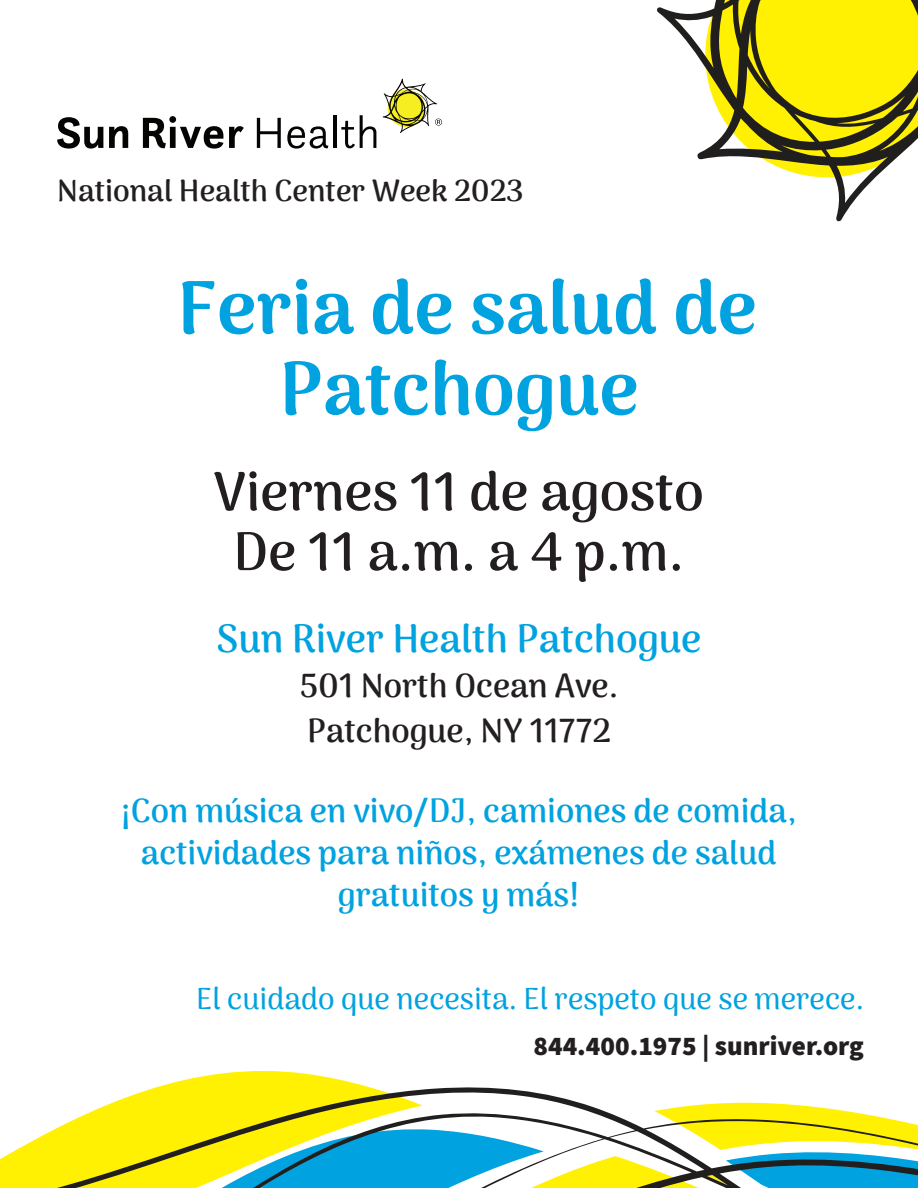
<style>
.page{position:relative;width:918px;height:1188px;background:#fff}
.page>*{position:absolute;margin:0;border:0;box-sizing:border-box;transform-origin:0 0}
.t1{font:900 75px/81px "Arima Madurai";color:#00a2df;text-align:center}
.t2{font:700 54px "Arima Madurai";color:#231f20}
.t3{font:700 39px "Arima Madurai";color:#00a2df}
.t4{font:700 33px/42px "Arima Madurai";color:#00a2df;text-align:center}
.t5{font:700 33px "Arima Madurai";color:#231f20}
.t6{font:500 30px "Arima Madurai";color:#00a2df}
.t7{font:700 30px "Arima Madurai";color:#231f20}
.t8{font:900 27px "Source Sans Pro";color:#231f20}
</style>
<div class="page">
<svg style="left:165px;top:1071px;width:196px;height:14px;fill:#fff101"></svg>
<svg style="left:0;top:1085px;width:918px;height:103px"></svg>
<svg style="left:383px;top:79px;width:59px;height:54px"></svg>
<svg style="left:57px;top:117px;width:46px;height:32px"></svg>
<svg style="left:109px;top:126px;width:19px;height:22px"></svg>
<svg style="left:143px;top:116px;width:80px;height:33px"></svg>
<svg style="left:229px;top:126px;width:15px;height:22px"></svg>
<svg style="left:257px;top:118px;width:24px;height:30px"></svg>
<svg style="left:287px;top:126px;width:41px;height:23px"></svg>
<hr style="left:333px;top:115px;width:3px;height:33px;background:#040503">
<svg style="left:341px;top:115px;width:35px;height:33px"></svg>
<svg style="left:657px;top:0;width:261px;height:221px"></svg>
<p class="t7" style="left:57px;top:169px;width:468px">National Health Center Week 2023</p>
<p class="t1" style="left:177px;top:269px;width:581px">Feria de salud de<br>Patchogue</p>
<p class="t2" style="left:214px;top:453px;width:492px">Viernes 11 de agosto</p>
<p class="t2" style="left:233px;top:513px;width:452px">De 11 a.m. a 4 p.m.</p>
<p class="t3" style="left:217px;top:611px;width:486px">Sun River Health Patchogue</p>
<p class="t5" style="left:300px;top:662px;width:320px">501 North Ocean Ave.</p>
<p class="t5" style="left:307px;top:707px;width:305px">Patchogue, NY 11772</p>
<p class="t4" style="left:121px;top:790px;width:678px">¡Con música en vivo/DJ, camiones de comida, actividades para niños, exámenes de salud gratuitos y más!</p>
<p class="t6" style="left:196px;top:978px;width:669px">El cuidado que necesita. El respeto que se merece.</p>
<p class="t8" style="left:534px;top:1028px;width:332px">844.400.1975 | sunriver.org</p>
</div>
